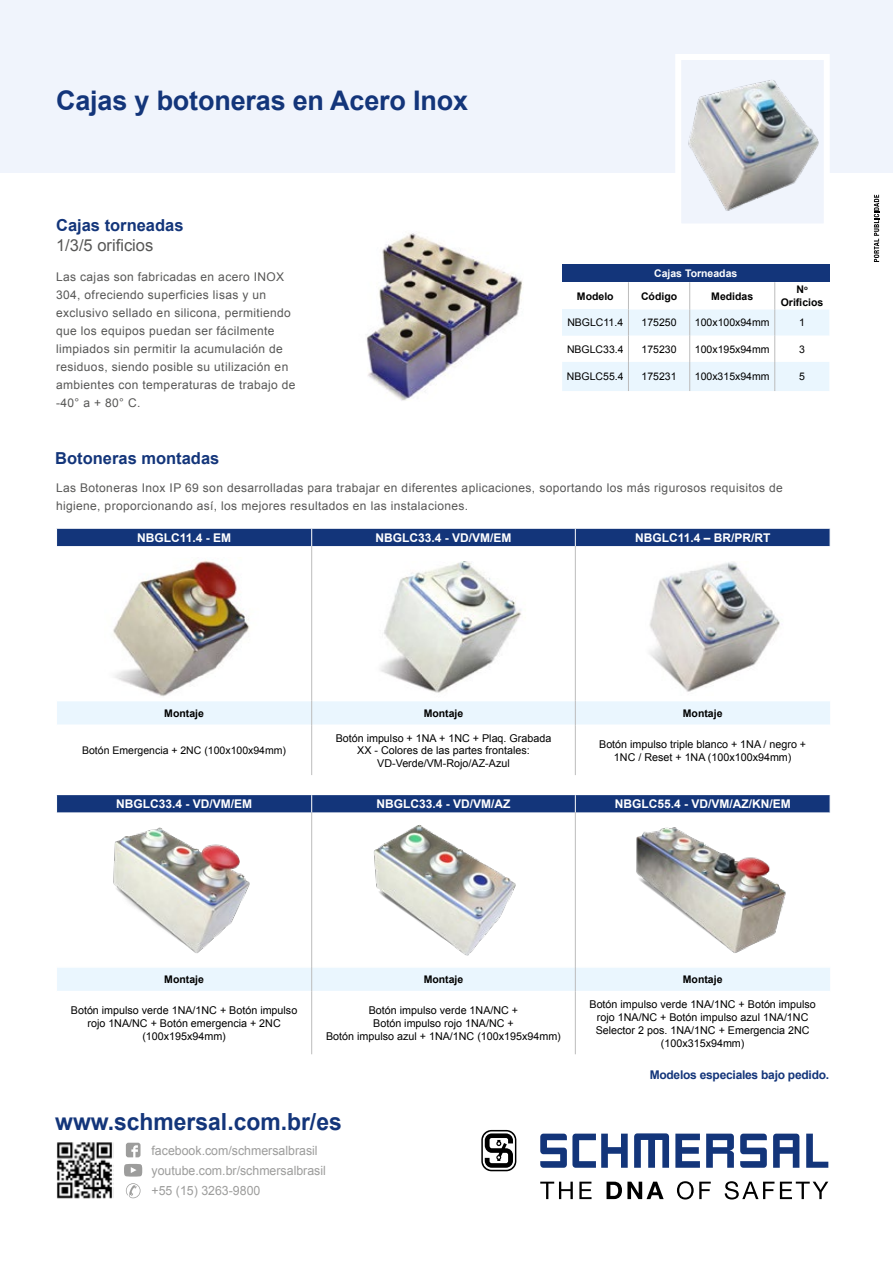
<style>
.page{position:relative;width:893px;height:1263px;background:#fff}
.page>*{position:absolute;margin:0;border:0;box-sizing:border-box;transform-origin:0 0}
.t1{font:700 27px "Arial";letter-spacing:-.005em;color:#13357a}
.t2{font:700 23.55px "Arial";color:#13357a}
.t3{font:700 16.5px "Arial";color:#13357a}
.t4{font:16.5px "Arial";color:#575756}
.t5{font:12.75px/20.4px "Arial";color:#9d9d9c}
.t6{font:12px/18px "Arial";letter-spacing:.03em;color:#575756}
.t7{font:700 12px "Arial";color:#fff}
.t8{font:700 12px "Arial";letter-spacing:-.02em;color:#13357a}
.t9{font:10.8px/12.9px "Arial";color:#000;text-align:center}
.t10{font:10.5px "Arial";color:#000}
.t11{font:700 10.5px/12.6px "Arial";color:#000;text-align:center}
.t12{font:700 10.5px "Arial";color:#fff}
</style>
<div class="page">
<div style="left:0;top:0;width:893px;height:172px;background:#f0f4fc"></div>
<hr style="left:311px;top:546px;width:1px;height:155px;background:#bcbcbc">
<hr style="left:575px;top:546px;width:1px;height:155px;background:#bcbcbc">
<hr style="left:311px;top:725px;width:1px;height:50px;background:#bcbcbc">
<hr style="left:575px;top:725px;width:1px;height:50px;background:#bcbcbc">
<div style="left:57px;top:529px;width:774px;height:17px;background:#13357a"></div>
<div style="left:57px;top:701px;width:773px;height:24px;background:#eaf6fe"></div>
<hr style="left:311px;top:812px;width:1px;height:155px;background:#bcbcbc">
<hr style="left:575px;top:812px;width:1px;height:155px;background:#bcbcbc">
<hr style="left:311px;top:991px;width:1px;height:63px;background:#bcbcbc">
<hr style="left:575px;top:991px;width:1px;height:63px;background:#bcbcbc">
<div style="left:56px;top:795px;width:775px;height:17px;background:#13357a"></div>
<div style="left:57px;top:967px;width:773px;height:24px;background:#eaf6fe"></div>
<div style="left:562px;top:265px;width:267px;height:17px;background:#13357a"></div>
<svg style="left:562px;top:282px;width:267px;height:109px"></svg>
<svg style="left:126px;top:1143px;width:15px;height:14px"></svg>
<svg style="left:124px;top:1164px;width:18px;height:12px"></svg>
<svg style="left:126px;top:1183px;width:15px;height:15px"></svg>
<img style="left:57px;top:1142px;width:57px;height:57px">
<img style="left:113px;top:827px;width:137px;height:126px">
<img style="left:374px;top:825px;width:142px;height:131px">
<img style="left:636px;top:827px;width:150px;height:126px">
<svg style="left:481px;top:1130px;width:35px;height:41px"></svg>
<svg style="left:540px;top:1133px;width:88px;height:35px"></svg>
<svg style="left:675px;top:1133px;width:25px;height:35px"></svg>
<svg style="left:740px;top:1133px;width:27px;height:35px"></svg>
<svg style="left:806px;top:1133px;width:22px;height:35px"></svg>
<svg style="left:634px;top:1133px;width:35px;height:35px"></svg>
<svg style="left:706px;top:1133px;width:28px;height:35px"></svg>
<svg style="left:773px;top:1133px;width:26px;height:35px"></svg>
<svg style="left:540px;top:1182px;width:33px;height:17px"></svg>
<svg style="left:579px;top:1182px;width:12px;height:17px"></svg>
<svg style="left:607px;top:1182px;width:57px;height:17px"></svg>
<svg style="left:677px;top:1181px;width:34px;height:18px"></svg>
<svg style="left:725px;top:1181px;width:49px;height:18px"></svg>
<svg style="left:780px;top:1182px;width:48px;height:17px"></svg>
<div style="left:675px;top:54px;width:155px;height:176px;background:#f0f4fc;border:6px solid #fff"></div>
<svg style="left:874px;top:195px;width:5px;height:67px"></svg>
<img style="left:366px;top:232px;width:156px;height:169px">
<img style="left:113px;top:560px;width:137px;height:137px">
<img style="left:649px;top:562px;width:131px;height:130px">
<img style="left:380px;top:561px;width:142px;height:132px">
<img style="left:653px;top:64px;width:181px;height:165px">
<h1 class="t1" style="left:56px;top:83px;width:413px">Cajas y botoneras en Acero Inox</h1>
<h3 class="t3" style="left:56px;top:214px;width:129px">Cajas torneadas</h3>
<h3 class="t4" style="left:56px;top:234px;width:99px">1/3/5 orificios</h3>
<p class="t6" style="left:56px;top:268px;width:241px">Las cajas son fabricadas en acero INOX 304, ofreciendo superficies lisas y un exclusivo sellado en silicona, permitiendo que los equipos puedan ser fácilmente limpiados sin permitir la acumulación de residuos, siendo posible su utilización en ambientes con temperaturas de trabajo de -40° a + 80° C.</p>
<h3 class="t3" style="left:55px;top:447px;width:166px">Botoneras montadas</h3>
<p class="t12" style="left:654px;top:267px;width:85px">Cajas Torneadas</p>
<p class="t11" style="left:577px;top:290px;width:38px">Modelo</p>
<p class="t11" style="left:641px;top:290px;width:38px">Código</p>
<p class="t11" style="left:711px;top:290px;width:44px">Medidas</p>
<p class="t11" style="left:781px;top:284px;width:44px">N<sup>o<br></sup>Orificios</p>
<p class="t10" style="left:567px;top:316px;width:57px">NBGLC11.4</p>
<p class="t10" style="left:642px;top:316px;width:37px">175250</p>
<p class="t10" style="left:695px;top:316px;width:76px">100x100x94mm</p>
<p class="t10" style="left:799px;top:316px;width:7px">1</p>
<p class="t10" style="left:567px;top:342px;width:58px">NBGLC33.4</p>
<p class="t10" style="left:642px;top:342px;width:37px">175230</p>
<p class="t10" style="left:695px;top:342px;width:76px">100x195x94mm</p>
<p class="t10" style="left:799px;top:342px;width:7px">3</p>
<p class="t10" style="left:567px;top:370px;width:58px">NBGLC55.4</p>
<p class="t10" style="left:642px;top:370px;width:37px">175231</p>
<p class="t10" style="left:695px;top:370px;width:76px">100x315x94mm</p>
<p class="t10" style="left:799px;top:370px;width:7px">5</p>
<p class="t6" style="left:56px;top:479px;width:728px">Las Botoneras Inox IP 69 son desarrolladas para trabajar en diferentes aplicaciones, soportando los más rigurosos requisitos de higiene, proporcionando así, los mejores resultados en las instalaciones.</p>
<p class="t7" style="left:137px;top:530px;width:96px">NBGLC11.4 - EM</p>
<p class="t7" style="left:375px;top:530px;width:138px">NBGLC33.4 - VD/VM/EM</p>
<p class="t7" style="left:635px;top:530px;width:137px">NBGLC11.4 – BR/PR/RT</p>
<p class="t11" style="left:164px;top:707px;width:41px">Montaje</p>
<p class="t11" style="left:424px;top:707px;width:41px">Montaje</p>
<p class="t11" style="left:683px;top:707px;width:41px">Montaje</p>
<p class="t10" style="left:82px;top:744px;width:205px">Botón Emergencia + 2NC (100x100x94mm)</p>
<p class="t9" style="left:336px;top:731px;width:217px">Botón impulso + 1NA + 1NC + Plaq. Grabada<br>XX - Colores de las partes frontales:<br>VD-Verde/VM-Rojo/AZ-Azul</p>
<p class="t9" style="left:599px;top:738px;width:209px">Botón impulso triple blanco + 1NA / negro +<br>1NC / Reset + 1NA (100x100x94mm)</p>
<p class="t7" style="left:116px;top:796px;width:138px">NBGLC33.4 - VD/VM/EM</p>
<p class="t7" style="left:376px;top:796px;width:136px">NBGLC33.4 - VD/VM/AZ</p>
<p class="t7" style="left:615px;top:796px;width:178px">NBGLC55.4 - VD/VM/AZ/KN/EM</p>
<p class="t11" style="left:164px;top:973px;width:41px">Montaje</p>
<p class="t11" style="left:424px;top:973px;width:41px">Montaje</p>
<p class="t11" style="left:683px;top:973px;width:41px">Montaje</p>
<p class="t9" style="left:71px;top:1004px;width:228px">Botón impulso verde 1NA/1NC + Botón impulso rojo 1NA/NC + Botón emergencia + 2NC (100x195x94mm)</p>
<p class="t9" style="left:326px;top:1004px;width:236px">Botón impulso verde 1NA/NC +<br>Botón impulso rojo 1NA/NC +<br>Botón impulso azul + 1NA/1NC (100x195x94mm)</p>
<p class="t9" style="left:589px;top:998px;width:228px">Botón impulso verde 1NA/1NC + Botón impulso rojo 1NA/NC + Botón impulso azul 1NA/1NC Selector 2 pos. 1NA/1NC + Emergencia 2NC (100x315x94mm)</p>
<h2 class="t2" style="left:55px;top:1106px;width:288px">www.schmersal.com.br/es</h2>
<p class="t5" style="left:152px;top:1140px;width:176px">facebook.com/schmersalbrasil youtube.com.br/schmersalbrasil +55 (15) 3263-9800</p>
<p class="t8" style="left:650px;top:1067px;width:181px">Modelos especiales bajo pedido.</p>
</div>
